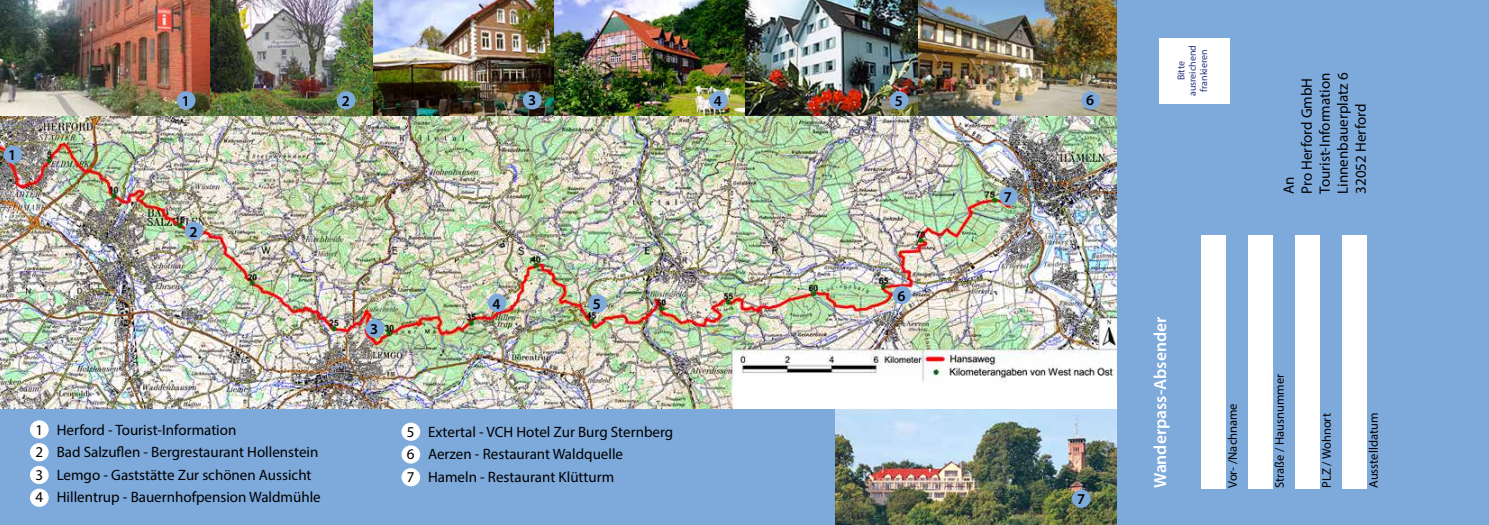
<style>
.page{position:relative;width:1489px;height:525px;background:#fff}
.page>*{position:absolute;margin:0;border:0;box-sizing:border-box;transform-origin:0 0}
.t1{font:600 17.5px "Myriad Pro";color:#fff}
.t2{font:15px/22.5px "Myriad Pro";color:#000}
.t3{font:600 15px "Myriad Pro";color:#000}
.t4{font:12.5px "Myriad Pro";color:#000}
.t5{font:10px/11.2px "Myriad Pro";color:#283583;text-align:center}
</style>
<div class="page">
<div style="left:0;top:0;width:1488px;height:524px;background:#7da9db"></div>
<div style="left:401px;top:422px;width:19px;height:18px;background:#fff;border-radius:50%"></div>
<div style="left:401px;top:445px;width:19px;height:18px;background:#fff;border-radius:50%"></div>
<div style="left:401px;top:468px;width:19px;height:18px;background:#fff;border-radius:50%"></div>
<div style="left:30px;top:420px;width:19px;height:18px;background:#fff;border-radius:50%"></div>
<div style="left:30px;top:443px;width:19px;height:18px;background:#fff;border-radius:50%"></div>
<div style="left:30px;top:465px;width:19px;height:19px;background:#fff;border-radius:50%"></div>
<div style="left:30px;top:488px;width:19px;height:18px;background:#fff;border-radius:50%"></div>
<img style="left:835px;top:408px;width:281px;height:116px">
<img style="left:917px;top:0;width:199px;height:116px">
<img style="left:0;top:0;width:917px;height:116px">
<div style="left:177px;top:91px;width:18px;height:18px;background:#7da9db;border-radius:50%"></div>
<div style="left:1081px;top:91px;width:18px;height:18px;background:#7da9db;border-radius:50%"></div>
<div style="left:709px;top:91px;width:18px;height:18px;background:#7da9db;border-radius:50%"></div>
<div style="left:523px;top:91px;width:18px;height:18px;background:#7da9db;border-radius:50%"></div>
<div style="left:337px;top:91px;width:18px;height:18px;background:#7da9db;border-radius:50%"></div>
<div style="left:889px;top:91px;width:19px;height:18px;background:#7da9db;border-radius:50%"></div>
<div style="left:1071px;top:489px;width:19px;height:18px;background:#7da9db;border-radius:50%"></div>
<div style="left:1200px;top:235px;width:25px;height:253px;background:#fff"></div>
<div style="left:1247px;top:235px;width:25px;height:253px;background:#fff"></div>
<div style="left:1294px;top:235px;width:25px;height:253px;background:#fff"></div>
<div style="left:1341px;top:235px;width:25px;height:253px;background:#fff"></div>
<div style="left:1159px;top:38px;width:70px;height:65px;background:#fff"></div>
<img style="left:0;top:116px;width:1116px;height:292px">
<div style="left:4px;top:145px;width:18px;height:18px;background:#7da9db;border-radius:50%"></div>
<div style="left:892px;top:286px;width:19px;height:18px;background:#7da9db;border-radius:50%"></div>
<div style="left:488px;top:293px;width:18px;height:19px;background:#7da9db;border-radius:50%"></div>
<div style="left:365px;top:319px;width:19px;height:18px;background:#7da9db;border-radius:50%"></div>
<div style="left:185px;top:221px;width:18px;height:19px;background:#7da9db;border-radius:50%"></div>
<div style="left:588px;top:294px;width:19px;height:18px;background:#7da9db;border-radius:50%"></div>
<div style="left:999px;top:187px;width:18px;height:18px;background:#7da9db;border-radius:50%"></div>
<p class="t3" style="left:8px;top:146px;width:10px">1</p>
<p class="t3" style="left:182px;top:91px;width:10px">1</p>
<p class="t3" style="left:342px;top:91px;width:10px">2</p>
<p class="t3" style="left:528px;top:90px;width:10px">3</p>
<p class="t3" style="left:713px;top:91px;width:10px">4</p>
<p class="t3" style="left:894px;top:91px;width:10px">5</p>
<p class="t3" style="left:1085px;top:90px;width:10px">6</p>
<p class="t3" style="left:189px;top:222px;width:10px">2</p>
<p class="t3" style="left:370px;top:319px;width:10px">3</p>
<p class="t3" style="left:492px;top:294px;width:10px">4</p>
<p class="t3" style="left:593px;top:295px;width:10px">5</p>
<p class="t3" style="left:897px;top:286px;width:10px">6</p>
<p class="t3" style="left:1003px;top:187px;width:10px">7</p>
<p class="t2" style="left:35px;top:418px;width:287px">1 Herford - Tourist-Information<br>2 Bad Salzuflen - Bergrestaurant Hollenstein 3 Lemgo - Gaststätte Zur schönen Aussicht 4 Hillentrup - Bauernhofpension Waldmühle</p>
<p class="t2" style="left:407px;top:420px;width:268px">5 Extertal - VCH Hotel Zur Burg Sternberg<br>6 Aerzen - Restaurant Waldquelle<br>7 Hameln - Restaurant Klütturm</p>
<p class="t3" style="left:1076px;top:489px;width:10px">7</p>
<p class="t5" style="left:1175px;top:96px;width:53px;rotate:-90deg">Bitte ausreichend frankieren</p>
<p class="t2" style="left:1279px;top:194px;width:123px;line-height:18px;rotate:-90deg">An<br>Pro Herford GmbH<br>Tourist-Information<br>Linnenbauerplatz 6<br>32052 Herford</p>
<p class="t1" style="left:1149px;top:487px;width:173px;rotate:-90deg">Wanderpass-Absender</p>
<p class="t4" style="left:1224px;top:487px;width:86px;rotate:-90deg">Vor- /Nachname</p>
<p class="t4" style="left:1271px;top:487px;width:116px;rotate:-90deg">Straße / Hausnummer</p>
<p class="t4" style="left:1318px;top:487px;width:76px;rotate:-90deg">PLZ / Wohnort</p>
<p class="t4" style="left:1365px;top:487px;width:76px;rotate:-90deg">Ausstelldatum</p>
</div>
